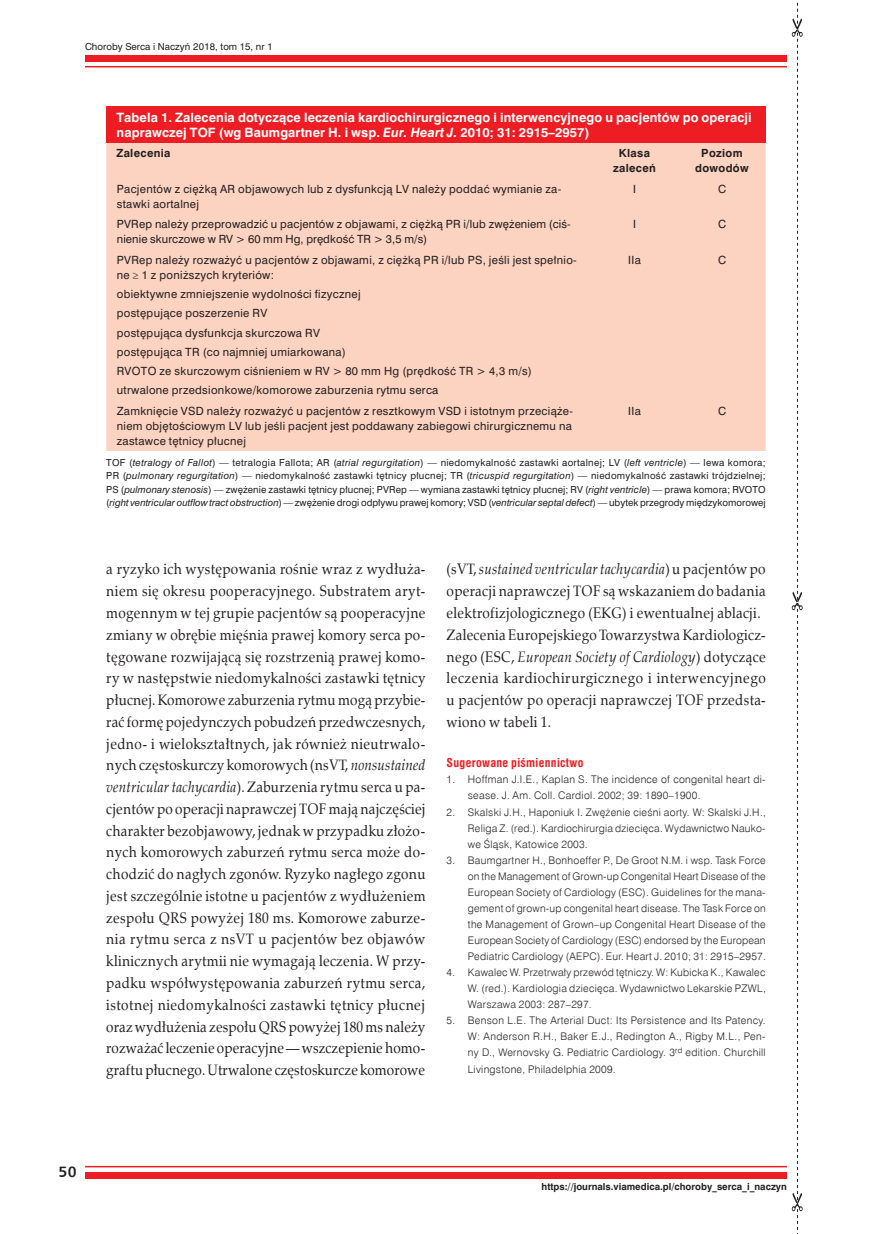
<style>
.page{position:relative;width:872px;height:1234px;background:#fff}
.page>*{position:absolute;margin:0;border:0;box-sizing:border-box;transform-origin:0 0}
.TXT2_-_Tekst_-_nastę{font:15px/21.8px "Zapf Calligr EU";letter-spacing:.025em;color:#231f20;text-align:justify;scale:.9 1}
.TXT_-_Tekst_-_pierws{font:15px/21.8px "Zapf Calligr EU";letter-spacing:.025em;color:#231f20;text-align:justify;scale:.9 1}
.t1{font:700 15px "Humnst 777 EU";color:#231f20}
.T1_-_Tabela_-_tytuł{font:700 12px/15px "Swis 721 PL";letter-spacing:.01em;color:#fff}
.P1_-_Piśmiennictwo{font:700 12px "Swis 721 Cn EU";letter-spacing:.025em;color:#ee1d23}
.t2{font:10.5px/16px "Swis 721 Lt EU";letter-spacing:.025em;color:#231f20;text-align:justify}
.T3_-_Tabela_-_tekst{font:10.5px/15px "Swis 721 PL";letter-spacing:.03em;color:#231f20}
.T2_-_Tabela_-_nagłów{font:700 10.5px/15px "Swis 721 PL";letter-spacing:.03em;color:#231f20;text-align:center}
.T3_-_Tabela_-_przypi{font:9px/13.5px "Swis 721 PL";letter-spacing:.005em;color:#231f20;text-align:justify}
.t3{font:700 9px "Swis 721 PL";color:#231f20}
.s1{font-style:italic}
</style>
<div class="page">
<div style="left:85px;top:55px;width:702px;height:7px;background:#ee1d23"></div>
<hr style="left:85px;top:66px;width:702px;height:1px;background:#ee1d23">
<div style="left:85px;top:1171px;width:702px;height:7px;background:#ee1d23"></div>
<hr style="left:85px;top:1165px;width:702px;height:2px;background:#ee1d23">
<svg style="left:792px;top:2px;width:10px;height:1228px"></svg>
<div style="left:106px;top:106px;width:659px;height:37px;background:#ee1d23"></div>
<div style="left:106px;top:143px;width:659px;height:308px;background:#fcd2c0"></div>
<p class="T3_-_Tabela_-_przypi" style="left:85px;top:39px;width:189px">Choroby Serca i Naczyń 2018, tom 15, nr 1</p>
<p class="T1_-_Tabela_-_tytuł" style="left:117px;top:110px;width:636px">Tabela 1. Zalecenia dotyczące leczenia kardiochirurgicznego i interwencyjnego u pacjentów po operacji naprawczej TOF (wg Baumgartner H. i wsp. <span class="s1">Eur. Heart J.</span> 2010; 31: 2915–2957)</p>
<p class="T2_-_Tabela_-_nagłów" style="left:117px;top:146px;width:55px">Zalecenia</p>
<p class="T2_-_Tabela_-_nagłów" style="left:613px;top:146px;width:44px">Klasa zaleceń</p>
<p class="T2_-_Tabela_-_nagłów" style="left:695px;top:146px;width:55px">Poziom dowodów</p>
<p class="T3_-_Tabela_-_tekst" style="left:117px;top:181px;width:446px">Pacjentów z ciężką AR objawowych lub z dysfunkcją LV należy poddać wymianie za&shy;stawki aortalnej</p>
<p class="T3_-_Tabela_-_tekst" style="left:633px;top:181px;width:4px">I</p>
<p class="T3_-_Tabela_-_tekst" style="left:718px;top:181px;width:10px">C</p>
<p class="T3_-_Tabela_-_tekst" style="left:117px;top:217px;width:455px">PVRep należy przeprowadzić u pacjentów z objawami, z ciężką PR i/lub zwężeniem (ciś&shy;nienie skurczowe w RV &gt; 60 mm Hg, prędkość TR &gt; 3,5 m/s)</p>
<p class="T3_-_Tabela_-_tekst" style="left:633px;top:217px;width:4px">I</p>
<p class="T3_-_Tabela_-_tekst" style="left:718px;top:217px;width:10px">C</p>
<p class="T3_-_Tabela_-_tekst" style="left:117px;top:252px;width:461px">PVRep należy rozważyć u pacjentów z objawami, z ciężką PR i/lub PS, jeśli jest spełnio&shy;ne ≥ 1 z poniższych kryteriów:</p>
<p class="T3_-_Tabela_-_tekst" style="left:117px;top:286px;width:245px">obiektywne zmniejszenie wydolności fizycznej</p>
<p class="T3_-_Tabela_-_tekst" style="left:117px;top:306px;width:152px">postępujące poszerzenie RV</p>
<p class="T3_-_Tabela_-_tekst" style="left:117px;top:325px;width:205px">postępująca dysfunkcja skurczowa RV</p>
<p class="T3_-_Tabela_-_tekst" style="left:117px;top:344px;width:230px">postępująca TR (co najmniej umiarkowana)</p>
<p class="T3_-_Tabela_-_tekst" style="left:117px;top:363px;width:416px">RVOTO ze skurczowym ciśnieniem w RV &gt; 80 mm Hg (prędkość TR &gt; 4,3 m/s)</p>
<p class="T3_-_Tabela_-_tekst" style="left:117px;top:383px;width:323px">utrwalone przedsionkowe/komorowe zaburzenia rytmu serca</p>
<p class="T3_-_Tabela_-_tekst" style="left:628px;top:252px;width:14px">IIa</p>
<p class="T3_-_Tabela_-_tekst" style="left:718px;top:252px;width:10px">C</p>
<p class="T3_-_Tabela_-_tekst" style="left:117px;top:403px;width:457px;text-align:justify">Zamknięcie VSD należy rozważyć u pacjentów z resztkowym VSD i istotnym przeciąże&shy;niem objętościowym LV lub jeśli pacjent jest poddawany zabiegowi chirurgicznemu na zastawce tętnicy płucnej</p>
<p class="T3_-_Tabela_-_tekst" style="left:628px;top:403px;width:14px">IIa</p>
<p class="T3_-_Tabela_-_tekst" style="left:718px;top:403px;width:10px">C</p>
<p class="T3_-_Tabela_-_przypi" style="left:106px;top:455px;width:661px">TOF (<span class="s1">tetralogy of Fallot</span>) — tetralogia Fallota; AR (<span class="s1">atrial regurgitation</span>) — niedomykalność zastawki aortalnej; LV (<span class="s1">left ventricle</span>) — lewa komora; PR (<span class="s1">pulmonary regurgitation</span>) — niedomykalność zastawki tętnicy płucnej; TR (<span class="s1">tricuspid regurgitation</span>) — niedomykalność zastawki trójdzielnej; PS (<span class="s1">pulmonary stenosis</span>) — zwężenie zastawki tętnicy płucnej; PVRep — wymiana zastawki tętnicy płucnej; RV (<span class="s1">right ventricle</span>) — prawa komora; RVOTO (<span class="s1">right ventricular outflow tract obstruction</span>) — zwężenie drogi odpływu prawej komory; VSD (<span class="s1">ventricular septal defect</span>) — ubytek przegrody międzykomorowej</p>
<p class="TXT2_-_Tekst_-_nastę" style="left:106px;top:558px;width:356px">a ryzyko ich występowania rośnie wraz z wydłuża&shy;niem się okresu pooperacyjnego. Substratem aryt&shy;mogennym w tej grupie pacjentów są pooperacyjne zmiany w obrębie mięśnia prawej komory serca po&shy;tęgowane rozwijającą się rozstrzenią prawej komo&shy;ry w następstwie niedomykalności zastawki tętnicy płucnej. Komorowe zaburzenia rytmu mogą przybie&shy;rać formę pojedynczych pobudzeń przedwczesnych, jedno- i wielokształtnych, jak również nieutrwalo&shy;nych częstoskurczy komorowych (nsVT, <span class="s1">nonsustained ventricular tachycardia</span>). Zaburzenia rytmu serca u pa&shy;cjentów po operacji naprawczej TOF mają najczęściej charakter bezobjawowy, jednak w przypadku złożo&shy;nych komorowych zaburzeń rytmu serca może do&shy;chodzić do nagłych zgonów. Ryzyko nagłego zgonu jest szczególnie istotne u pacjentów z wydłużeniem zespołu QRS powyżej 180 ms. Komorowe zaburze&shy;nia rytmu serca z nsVT u pacjentów bez objawów klinicznych arytmii nie wymagają leczenia. W przy&shy;padku współwystępowania zaburzeń rytmu serca, istotnej niedomykalności zastawki tętnicy płucnej oraz wydłużenia zespołu QRS powyżej 180 ms należy rozważać leczenie operacyjne — wszczepienie homo&shy;graftu płucnego. Utrwalone częstoskurcze komorowe</p>
<p class="TXT2_-_Tekst_-_nastę" style="left:446px;top:558px;width:356px">(sVT, <span class="s1">sustained ventricular tachycardia</span>) u pacjentów po operacji naprawczej TOF są wskazaniem do badania elektrofizjologicznego (EKG) i ewentualnej ablacji.</p>
<p class="TXT_-_Tekst_-_pierws" style="left:446px;top:624px;width:356px">Zalecenia Europejskiego Towarzystwa Kardiologicz&shy;nego (ESC, <span class="s1">European Society of Cardiology</span>) dotyczące leczenia kardiochirurgicznego i interwencyjnego u pacjentów po operacji naprawczej TOF przedsta&shy;wiono w tabeli 1.</p>
<p class="P1_-_Piśmiennictwo" style="left:446px;top:755px;width:138px">Sugerowane piśmiennictwo</p>
<p class="t2" style="left:468px;top:771px;width:299px;text-indent:-21px">1. Hoffman J.I.E., Kaplan S. The incidence of congenital heart di&shy;sease. J. Am. Coll. Cardiol. 2002; 39: 1890–1900.</p>
<p class="t2" style="left:468px;top:803px;width:299px;text-indent:-21px">2. Skalski J.H., Haponiuk I. Zwężenie cieśni aorty. W: Skalski J.H., Religa Z. (red.). Kardiochirurgia dziecięca. Wydawnictwo Nauko&shy;we Śląsk, Katowice 2003.</p>
<p class="t2" style="left:468px;top:852px;width:299px;text-indent:-21px">3. Baumgartner H., Bonhoeffer P., De Groot N.M. i wsp. Task Force on the Management of Grown-up Congenital Heart Disease of the European Society of Cardiology (ESC). Guidelines for the mana&shy;gement of grown-up congenital heart disease. The Task Force on the Management of Grown–up Congenital Heart Disease of the European Society of Cardiology (ESC) endorsed by the European Pediatric Cardiology (AEPC). Eur. Heart J. 2010; 31: 2915–2957.</p>
<p class="t2" style="left:468px;top:964px;width:299px;text-indent:-21px">4. Kawalec W. Przetrwały przewód tętniczy. W: Kubicka K., Kawalec W. (red.). Kardiologia dziecięca. Wydawnictwo Lekarskie PZWL, Warszawa 2003: 287–297.</p>
<p class="t2" style="left:468px;top:1012px;width:299px;text-indent:-21px">5. Benson L.E. The Arterial Duct: Its Persistence and Its Patency.<br>W: Anderson R.H., Baker E.J., Redington A., Rigby M.L., Pen&shy;ny D., Wernovsky G. Pediatric Cardiology. 3<sup>rd</sup> edition. Churchill Livingstone, Philadelphia 2009.</p>
<p class="t1" style="left:59px;top:1162px;width:20px">50</p>
<p class="t3" style="left:541px;top:1180px;width:247px">https://journals.viamedica.pl/choroby_serca_i_naczyn</p>
</div>
